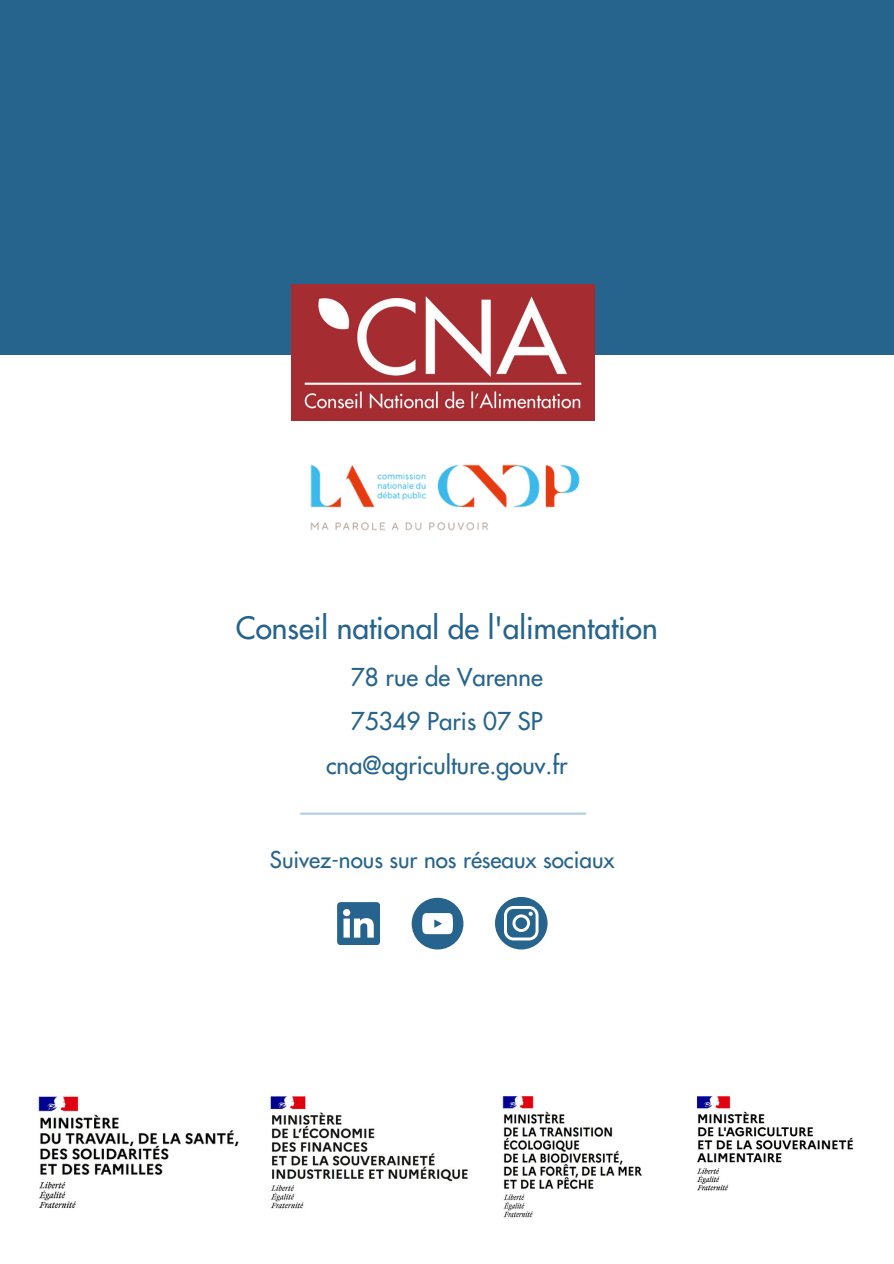
<style>
.page{position:relative;width:894px;height:1264px;background:#fff}
.page>*{position:absolute;margin:0;border:0;box-sizing:border-box;transform-origin:0 0}
.t1{font:30px "Futura";color:#27648d}
.t2{font:24px/43.8px "Futura";color:#27648d;text-align:center}
.t3{font:22.5px "Futura";color:#27648d}
</style>
<div class="page">
<div style="left:0;top:0;width:893px;height:354px;background:#27648d"></div>
<img style="left:291px;top:284px;width:303px;height:136px">
<hr style="left:300px;top:812px;width:286px;height:2px;background:#b1d0e4">
<img style="left:310px;top:464px;width:270px;height:67px">
<svg style="left:337px;top:902px;width:43px;height:42px"></svg>
<svg style="left:411px;top:897px;width:52px;height:52px"></svg>
<svg style="left:495px;top:897px;width:52px;height:52px"></svg>
<img style="left:38px;top:1096px;width:201px;height:113px">
<img style="left:270px;top:1096px;width:198px;height:113px">
<img style="left:502px;top:1096px;width:140px;height:122px">
<img style="left:696px;top:1096px;width:158px;height:95px">
<p class="t1" style="left:236px;top:608px;width:423px">Conseil national de l'alimentation</p>
<p class="t2" style="left:326px;top:655px;width:243px">78 rue de Varenne<br>75349 Paris 07 SP cna@agriculture.gouv.fr</p>
<p class="t3" style="left:270px;top:845px;width:346px">Suivez-nous sur nos réseaux sociaux</p>
</div>
